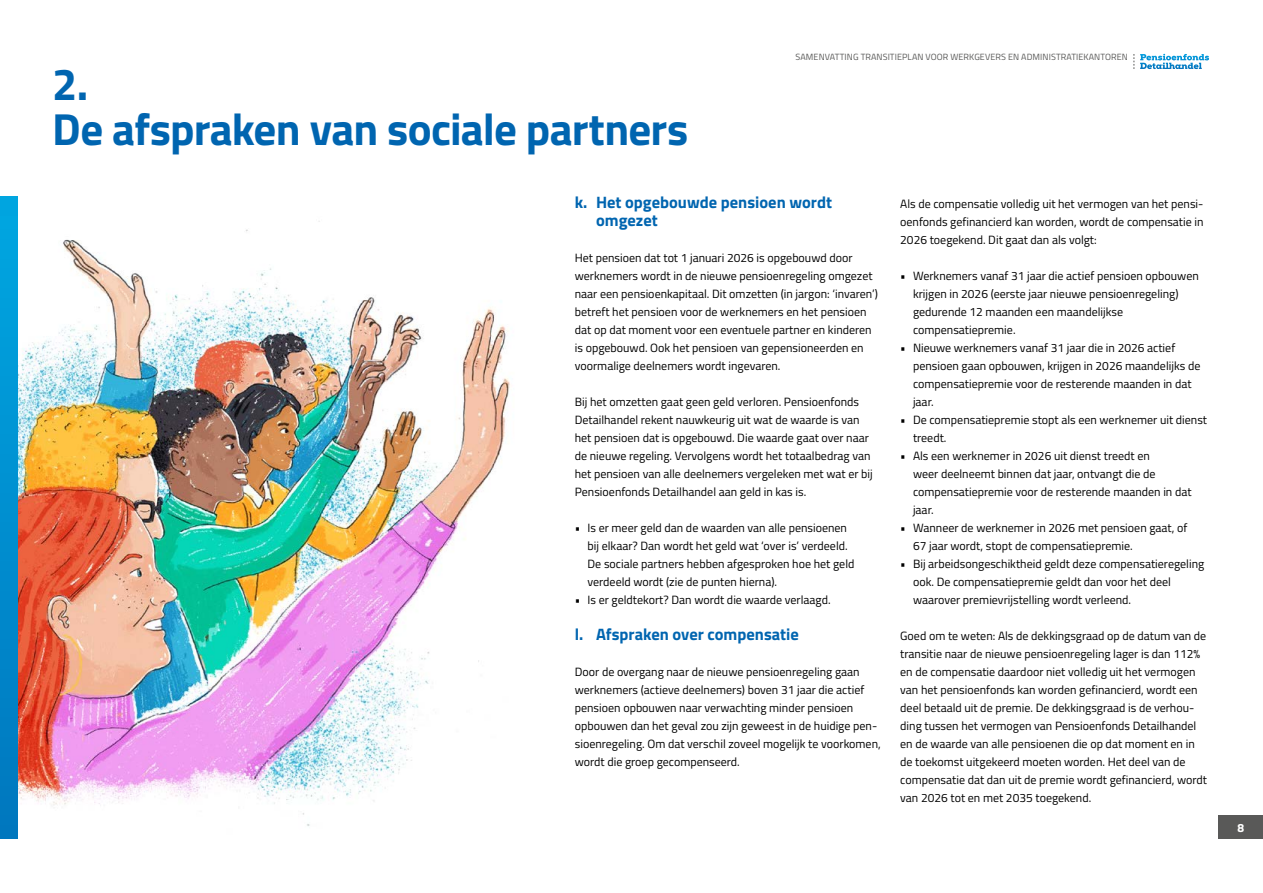
<style>
.page{position:relative;width:1263px;height:893px;background:#fff}
.page>*{position:absolute;margin:0;border:0;box-sizing:border-box;transform-origin:0 0}
.t1{font:700 45px/45px "Titillium";letter-spacing:-.02em;color:#0065b0}
.t2{font:700 16.5px/18px "Titillium";color:#0065b0}
.t3{font:12px/18px "Titillium";color:#000}
.t4{font:700 12px "Titillium";color:#fff}
.t5{font:9px "Titillium";letter-spacing:.01em;color:#595958}
</style>
<div class="page">
<div style="left:1218px;top:815px;width:45px;height:24px;background:#595958"></div>
<svg style="left:1134px;top:54px;width:75px;height:15px"></svg>
<div style="left:0;top:197px;width:17px;height:642px;background:#00a5e0"></div>
<img style="left:17px;top:217px;width:493px;height:622px">
<div style="left:0;top:217px;width:17px;height:622px;background:linear-gradient(to bottom,#00a6e0,#0077be)"></div>
<h1 class="t1" style="left:52px;top:59px;width:637px">2.<br>De afspraken van sociale partners</h1>
<p class="t5" style="left:796px;top:50px;width:334px">SAMENVATTING TRANSITIEPLAN VOOR WERKGEVERS EN ADMINISTRATIEKANTOREN</p>
<h2 class="t2" style="left:596px;top:192px;width:238px;text-indent:-21px">k. Het opgebouwde pensioen wordt omgezet</h2>
<p class="t3" style="left:575px;top:248px;width:305px">Het pensioen dat tot 1 januari 2026 is opgebouwd door werknemers wordt in de nieuwe pensioenregeling omgezet naar een pensioenkapitaal. Dit omzetten (in jargon: ‘invaren’) betreft het pensioen voor de werknemers en het pensioen dat op dat moment voor een eventuele partner en kinderen is opgebouwd. Ook het pensioen van gepensioneerden en voormalige deelnemers wordt ingevaren.</p>
<p class="t3" style="left:575px;top:392px;width:299px">Bij het omzetten gaat geen geld verloren. Pensioenfonds Detailhandel rekent nauwkeurig uit wat de waarde is van het pensioen dat is opgebouwd. Die waarde gaat over naar de nieuwe regeling. Vervolgens wordt het totaalbedrag van het pensioen van alle deelnemers vergeleken met wat er bij Pensioenfonds Detailhandel aan geld in kas is.</p>
<p class="t3" style="left:588px;top:518px;width:268px;text-indent:-13px">• Is er meer geld dan de waarden van alle pensioenen bij elkaar? Dan wordt het geld wat ‘over is’ verdeeld.<br>De sociale partners hebben afgesproken hoe het geld verdeeld wordt (zie de punten hierna).</p>
<p class="t3" style="left:575px;top:590px;width:257px">• Is er geldtekort? Dan wordt die waarde verlaagd.</p>
<h2 class="t2" style="left:575px;top:624px;width:226px">l. Afspraken over compensatie</h2>
<p class="t3" style="left:575px;top:662px;width:307px">Door de overgang naar de nieuwe pensioenregeling gaan werknemers (actieve deelnemers) boven 31 jaar die actief pensioen opbouwen naar verwachting minder pensioen opbouwen dan het geval zou zijn geweest in de huidige pen&shy;sioenregeling. Om dat verschil zoveel mogelijk te voorkomen, wordt die groep gecompenseerd.</p>
<p class="t3" style="left:900px;top:194px;width:305px;text-align:justify">Als de compensatie volledig uit het vermogen van het pensi&shy;oenfonds gefinancierd kan worden, wordt de compensatie in 2026 toegekend. Dit gaat dan als volgt:</p>
<p class="t3" style="left:913px;top:266px;width:287px;text-indent:-13px">• Werknemers vanaf 31 jaar die actief pensioen opbouwen krijgen in 2026 (eerste jaar nieuwe pensioenregeling) gedurende 12 maanden een maandelijkse compensatiepremie.</p>
<p class="t3" style="left:913px;top:338px;width:289px;text-indent:-13px">• Nieuwe werknemers vanaf 31 jaar die in 2026 actief pensioen gaan opbouwen, krijgen in 2026 maandelijks de compensatiepremie voor de resterende maanden in dat jaar.</p>
<p class="t3" style="left:913px;top:410px;width:296px;text-indent:-13px">• De compensatiepremie stopt als een werknemer uit dienst treedt.</p>
<p class="t3" style="left:913px;top:446px;width:280px;text-indent:-13px">• Als een werknemer in 2026 uit dienst treedt en<br>weer deelneemt binnen dat jaar, ontvangt die de compensatiepremie voor de resterende maanden in dat jaar.</p>
<p class="t3" style="left:913px;top:518px;width:276px;text-indent:-13px">• Wanneer de werknemer in 2026 met pensioen gaat, of<br>67 jaar wordt, stopt de compensatiepremie.</p>
<p class="t3" style="left:913px;top:554px;width:293px;text-indent:-13px">• Bij arbeidsongeschiktheid geldt deze compensatieregeling ook. De compensatiepremie geldt dan voor het deel waarover premievrijstelling wordt verleend.</p>
<p class="t3" style="left:900px;top:626px;width:308px">Goed om te weten: Als de dekkingsgraad op de datum van de transitie naar de nieuwe pensioenregeling lager is dan 112% en de compensatie daardoor niet volledig uit het vermogen van het pensioenfonds kan worden gefinancierd, wordt een deel betaald uit de premie. De dekkingsgraad is de verhou&shy;ding tussen het vermogen van Pensioenfonds Detailhandel en de waarde van alle pensioenen die op dat moment en in de toekomst uitgekeerd moeten worden. Het deel van de compensatie dat dan uit de premie wordt gefinancierd, wordt van 2026 tot en met 2035 toegekend.</p>
<p class="t4" style="left:1237px;top:818px;width:8px">8</p>
</div>
